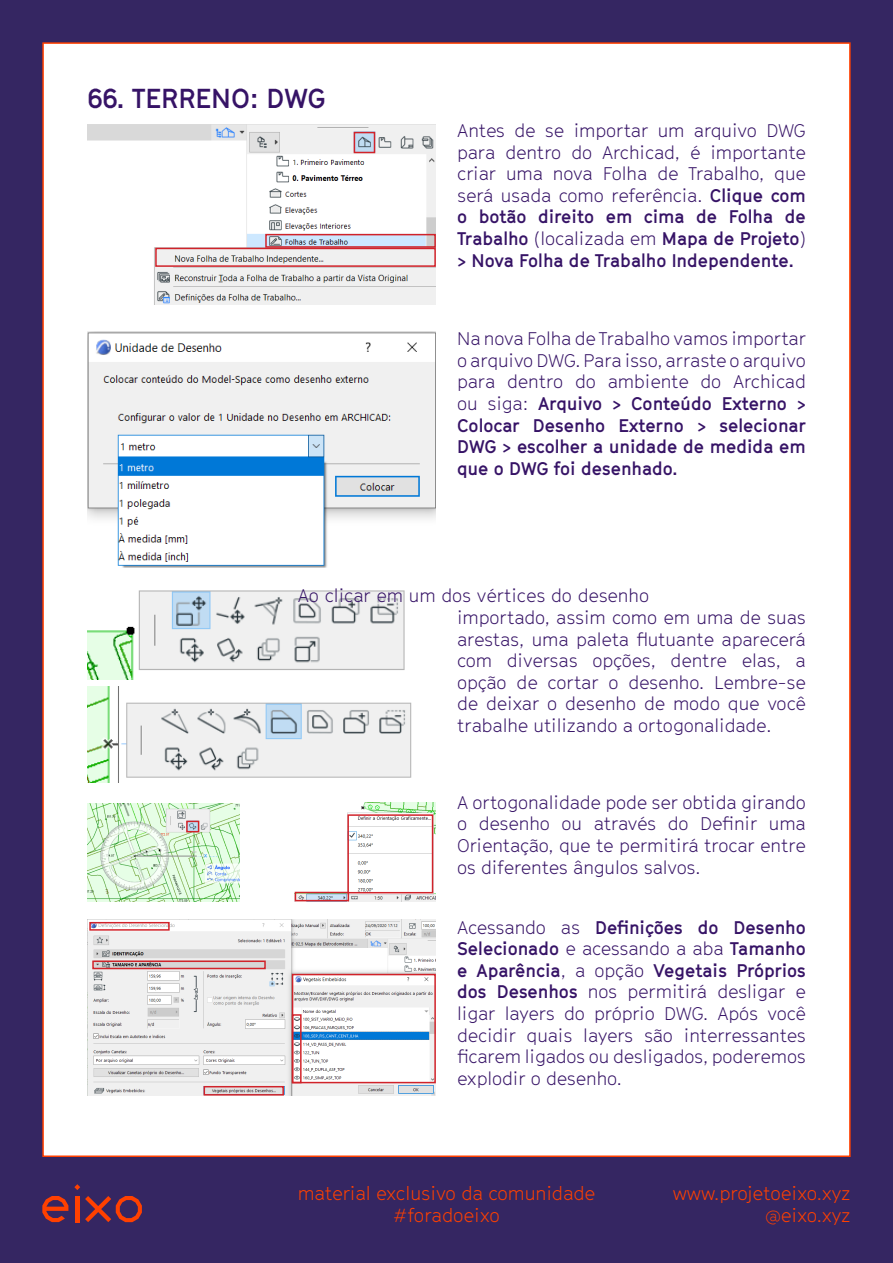
<style>
.page{position:relative;width:893px;height:1263px;background:#fff}
.page>*{position:absolute;margin:0;border:0;box-sizing:border-box;transform-origin:0 0}
.t1{font:700 27px "GT Cinetype";color:#361366}
.t2{font:300 18.6px/22.4px "GT Cinetype";color:#ff4000;text-align:right}
.t3{font:300 18px/21.6px "GT Cinetype";color:#361366;text-align:justify}
.s1{font-weight:700}
</style>
<div class="page">
<div style="left:0;top:0;width:42px;height:1263px;background:#352662"></div>
<div style="left:851px;top:0;width:42px;height:1263px;background:#352662"></div>
<div style="left:31px;top:0;width:862px;height:42px;background:#352662"></div>
<div style="left:31px;top:1157px;width:862px;height:106px;background:#352662"></div>
<img style="left:87px;top:125px;width:349px;height:180px">
<img style="left:87px;top:590px;width:318px;height:90px">
<img style="left:87px;top:687px;width:325px;height:96px">
<img style="left:295px;top:803px;width:141px;height:98px">
<img style="left:87px;top:332px;width:349px;height:235px">
<img style="left:87px;top:920px;width:349px;height:175px">
<img style="left:87px;top:803px;width:152px;height:99px">
<div style="left:155px;top:248px;width:281px;height:19px;border:2px solid #d1232a"></div>
<div style="left:265px;top:234px;width:171px;height:14px;border:2px solid #d1232a"></div>
<div style="left:354px;top:132px;width:21px;height:21px;border:2px solid #d1232a"></div>
<div style="left:186px;top:821px;width:13px;height:11px;border:2px solid #d1232a"></div>
<div style="left:295px;top:892px;width:54px;height:9px;border:2px solid #d1232a"></div>
<div style="left:292px;top:974px;width:144px;height:109px;border:2px solid #d1232a"></div>
<div style="left:292px;top:1014px;width:10px;height:69px;border:2px solid #d1232a"></div>
<div style="left:204px;top:1086px;width:80px;height:9px;border:2px solid #d1232a"></div>
<div style="left:92px;top:960px;width:174px;height:9px;border:2px solid #d1232a"></div>
<div style="left:89px;top:922px;width:81px;height:9px;border:2px solid #d1232a"></div>
<div style="left:347px;top:814px;width:86px;height:79px;border:2px solid #d1232a"></div>
<svg style="left:42px;top:1196px;width:26px;height:26px"></svg>
<svg style="left:74px;top:1184px;width:6px;height:6px"></svg>
<hr style="left:75px;top:1196px;width:4px;height:26px;background:#ff4000">
<svg style="left:85px;top:1196px;width:57px;height:26px"></svg>
<p class="t1" style="left:87px;top:82px;width:240px">66. TERRENO: DWG</p>
<p class="t3" style="left:457px;top:120px;width:350px">Antes de se importar um arquivo DWG para dentro do Archicad, é importante criar uma nova Folha de Trabalho, que será usada como referência. <span class="s1">Clique com o botão direito em cima de Folha de Trabalho</span> (localizada em <span class="s1">Mapa de Projeto</span>) <span class="s1">&gt; Nova Folha de Trabalho Independente.</span></p>
<p class="t3" style="left:457px;top:328px;width:350px">Na nova Folha de Trabalho vamos importar o arquivo DWG. Para isso, arraste o arquivo para dentro do ambiente do Archicad ou siga: <span class="s1">Arquivo &gt; Conteúdo Externo &gt; Colocar Desenho Externo &gt; selecionar DWG &gt; escolher a unidade de medida em que o DWG foi desenhado.</span></p>
<p class="t3" style="left:457px;top:585px;width:350px;text-align:left;text-indent:-159px">Ao clicar em um dos vértices do desenho<br>importado, assim como em uma de suas arestas, uma paleta futuante aparecerá com diversas opções, dentre elas, a opção de cortar o desenho. Lembre-se de deixar o desenho de modo que você trabalhe utilizando a ortogonalidade.</p>
<p class="t3" style="left:457px;top:791px;width:350px">A ortogonalidade pode ser obtida girando o desenho ou através do Defnir uma Orientação, que te permitirá trocar entre os diferentes ângulos salvos.</p>
<p class="t3" style="left:457px;top:916px;width:350px">Acessando as <span class="s1">Defnições do Desenho Selecionado</span> e acessando a aba <span class="s1">Tamanho e Aparência</span>, a opção <span class="s1">Vegetais Próprios dos Desenhos</span> nos permitirá desligar e ligar layers do próprio DWG. Após você decidir quais layers são interressantes fcarem ligados ou desligados, poderemos explodir o desenho.</p>
<p class="t2" style="left:298px;top:1182px;width:299px;text-align:center">material exclusivo da comunidade #foradoeixo</p>
<p class="t2" style="left:673px;top:1182px;width:179px">www.projetoeixo.xyz @eixo.xyz</p>
</div>
